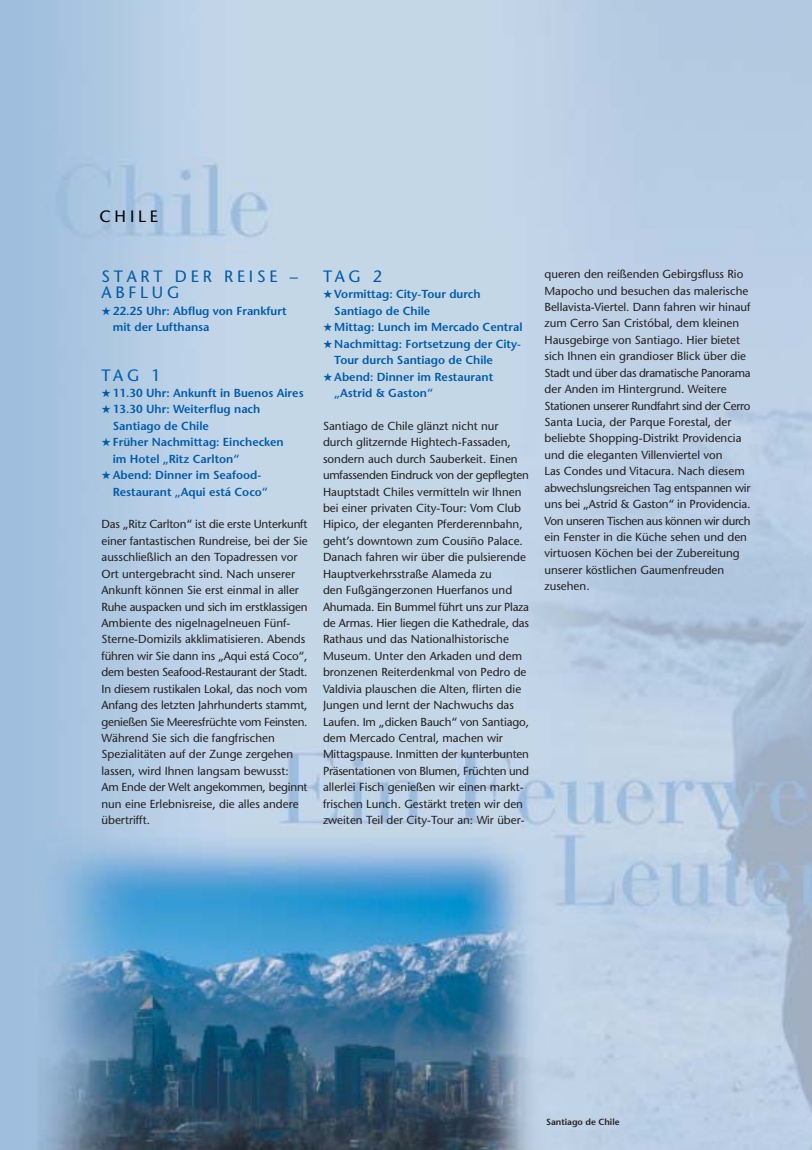
<style>
.page{position:relative;width:812px;height:1150px;background:#fff}
.page>*{position:absolute;margin:0;border:0;box-sizing:border-box;transform-origin:0 0}
.t1{font:16.35px/16.4px "Stone Sans";letter-spacing:.23em;color:#005baa}
.t2{font:16.35px "Stone Sans";letter-spacing:.23em;color:#000}
.t3{font:11.7px/16.4px "Stone Sans";color:#231f1f}
.t4{font:600 11.7px/16.4px "Stone Sans";color:#005baa}
.t5{font:600 8.85px "Stone Sans";color:#231f1f}
</style>
<div class="page">
<img style="left:0;top:0;width:812px;height:1149px">
<h1 class="t2" style="left:100px;top:209px;width:60px">CHILE</h1>
<h1 class="t1" style="left:101px;top:270px;width:198px">START DER REISE –<br>ABFLUG</h1>
<p class="t4" style="left:113px;top:304px;width:175px;text-indent:-11px">★ 22.25 Uhr: Abflug von Frankfurt mit der Lufthansa</p>
<h1 class="t1" style="left:101px;top:368px;width:61px">TAG 1</h1>
<p class="t4" style="left:101px;top:386px;width:204px">★ 11.30 Uhr: Ankunft in Buenos Aires</p>
<p class="t4" style="left:113px;top:402px;width:149px;text-indent:-11px">★ 13.30 Uhr: Weiterflug nach<br>Santiago de Chile</p>
<p class="t4" style="left:113px;top:435px;width:172px;text-indent:-11px">★ Früher Nachmittag: Einchecken im Hotel „Ritz Carlton“</p>
<p class="t4" style="left:113px;top:468px;width:156px;text-indent:-11px">★ Abend: Dinner im Seafood-<br>Restaurant „Aqui está Coco“</p>
<p class="t3" style="left:101px;top:517px;width:207px">Das „Ritz Carlton“ ist die erste Unterkunft einer fantastischen Rundreise, bei der Sie ausschließlich an den Topadressen vor Ort untergebracht sind. Nach unserer Ankunft können Sie erst einmal in aller Ruhe auspacken und sich im erstklassigen Ambiente des nigelnagelneuen Fünf-Sterne-Domizils akklimatisieren. Abends führen wir Sie dann ins „Aqui está Coco“, dem besten Seafood-Restaurant der Stadt.<br>In diesem rustikalen Lokal, das noch vom Anfang des letzten Jahrhunderts stammt, genießen Sie Meeresfrüchte vom Feinsten.<br>Während Sie sich die fangfrischen Spezialitäten auf der Zunge zergehen lassen, wird Ihnen langsam bewusst:<br>Am Ende der Welt angekommen, beginnt nun eine Erlebnisreise, die alles andere übertrifft.</p>
<h1 class="t1" style="left:323px;top:270px;width:61px">TAG 2</h1>
<p class="t4" style="left:334px;top:287px;width:148px;text-indent:-11px">★ Vormittag: City-Tour durch<br>Santiago de Chile</p>
<p class="t4" style="left:323px;top:320px;width:201px">★Mittag: Lunch im Mercado Central</p>
<p class="t4" style="left:334px;top:336px;width:188px;text-indent:-11px">★ Nachmittag: Fortsetzung der City-<br>Tour durch Santiago de Chile</p>
<p class="t4" style="left:334px;top:369px;width:160px;text-indent:-11px">★ Abend: Dinner im Restaurant „Astrid &amp; Gaston“</p>
<p class="t3" style="left:323px;top:418px;width:207px">Santiago de Chile glänzt nicht nur durch glitzernde Hightech-Fassaden, sondern auch durch Sauberkeit. Einen umfassenden Eindruck von der gepflegten Hauptstadt Chiles vermitteln wir Ihnen bei einer privaten City-Tour: Vom Club Hipico, der eleganten Pferderennbahn, geht’s downtown zum Cousiño Palace.<br>Danach fahren wir über die pulsierende Hauptverkehrsstraße Alameda zu<br>den Fußgängerzonen Huerfanos und Ahumada. Ein Bummel führt uns zur Plaza de Armas. Hier liegen die Kathedrale, das Rathaus und das Nationalhistorische Museum. Unter den Arkaden und dem bronzenen Reiterdenkmal von Pedro de Valdivia plauschen die Alten, flirten die Jungen und lernt der Nachwuchs das Laufen. Im „dicken Bauch“ von Santiago, dem Mercado Central, machen wir Mittagspause. Inmitten der kunterbunten Präsentationen von Blumen, Früchten und allerlei Fisch genießen wir einen markt&shy;frischen Lunch. Gestärkt treten wir den zweiten Teil der City-Tour an: Wir über-</p>
<p class="t3" style="left:544px;top:267px;width:207px">queren den reißenden Gebirgsfluss Rio Mapocho und besuchen das malerische Bellavista-Viertel. Dann fahren wir hinauf zum Cerro San Cristóbal, dem kleinen Hausgebirge von Santiago. Hier bietet sich Ihnen ein grandioser Blick über die Stadt und über das dramatische Panorama der Anden im Hintergrund. Weitere Stationen unserer Rundfahrt sind der Cerro Santa Lucia, der Parque Forestal, der beliebte Shopping-Distrikt Providencia und die eleganten Villenviertel von<br>Las Condes und Vitacura. Nach diesem abwechslungsreichen Tag entspannen wir uns bei „Astrid &amp; Gaston“ in Providencia.<br>Von unseren Tischen aus können wir durch ein Fenster in die Küche sehen und den virtuosen Köchen bei der Zubereitung unserer köstlichen Gaumenfreuden zusehen.</p>
<p class="t5" style="left:546px;top:1118px;width:75px">Santiago de Chile</p>
</div>
